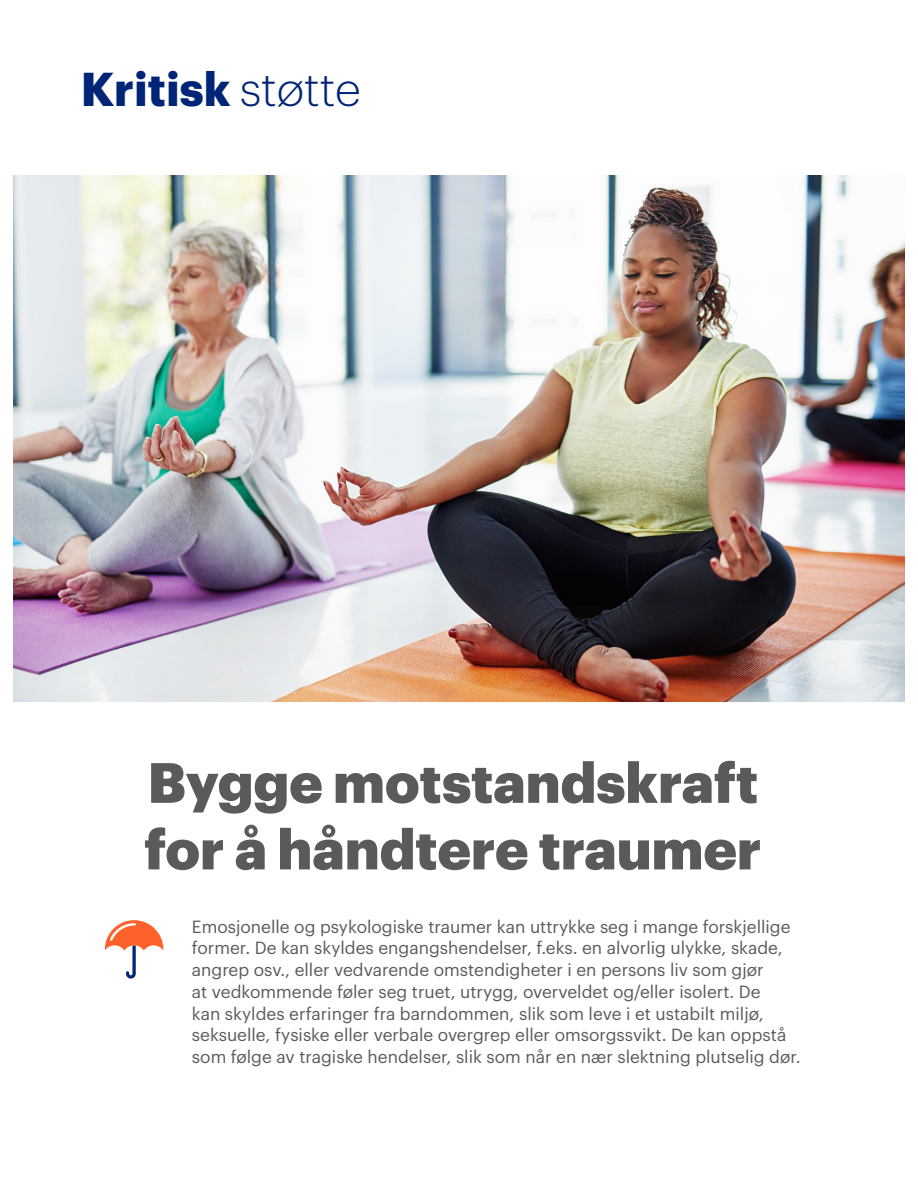
<style>
.page{position:relative;width:918px;height:1188px;background:#fff}
.page>*{position:absolute;margin:0;border:0;box-sizing:border-box;transform-origin:0 0}
.t1{font:900 55.5px/66.6px "Graphik";color:#5a5a5a}
.header{font:700 46.5px "Graphik";color:#002577}
.Body{font:17.25px/21.8px "Graphik";color:#5a5a5a}
.s1{font-weight:300}
</style>
<div class="page">
<img style="left:14px;top:176px;width:890px;height:526px">
<svg style="left:105px;top:920px;width:58px;height:59px"></svg>
<p class="header" style="left:81px;top:54px;width:282px">Kritisk <span class="s1">støtte</span></p>
<p class="t1" style="left:144px;top:744px;width:618px">Bygge motstandskraft for å håndtere traumer</p>
<p class="Body" style="left:192px;top:914px;width:610px">Emosjonelle og psykologiske traumer kan uttrykke seg i mange forskjellige former. De kan skyldes engangshendelser, f.eks. en alvorlig ulykke, skade, angrep osv., eller vedvarende omstendigheter i en persons liv som gjør<br>at vedkommende føler seg truet, utrygg, overveldet og/eller isolert. De<br>kan skyldes erfaringer fra barndommen, slik som leve i et ustabilt miljø, seksuelle, fysiske eller verbale overgrep eller omsorgssvikt. De kan oppstå som følge av tragiske hendelser, slik som når en nær slektning plutselig dør.</p>
</div>
